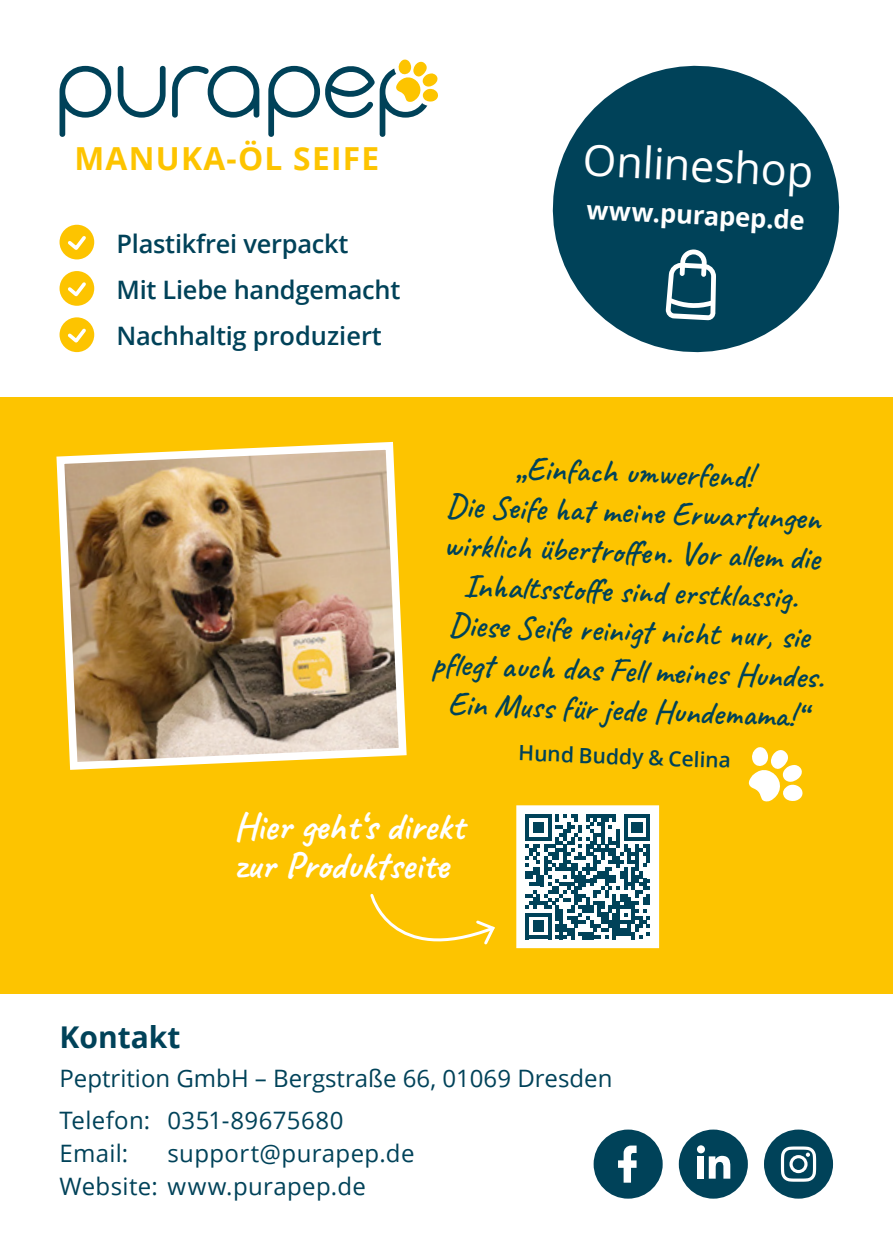
<style>
.page{position:relative;width:893px;height:1259px;background:#fff}
.page>*{position:absolute;margin:0;border:0;box-sizing:border-box;transform-origin:0 0}
.t1{font:43.2px "Open Sans";color:#fff}
.t2{font:700 39px/39px "Caveat";color:#fff}
.t3{font:600 33px/39.6px "Caveat";color:#004259;text-align:center}
.t4{font:700 31.8px "Open Sans";letter-spacing:.04em;color:#fdc400}
.t5{font:700 30px "Open Sans";color:#004259}
.t6{font:600 25.5px/46.2px "Open Sans";letter-spacing:-.01em;color:#004259}
.t7{font:700 25.5px "Open Sans";color:#fff}
.t8{font:24px/42px "Open Sans";letter-spacing:.01em;color:#004259}
.t9{font:600 21px "Open Sans";color:#004259}
</style>
<div class="page">
<div style="left:0;top:397px;width:893px;height:596px;background:#fdc400"></div>
<svg style="left:552px;top:65px;width:288px;height:288px;fill:#004259"></svg>
<svg style="left:666px;top:249px;width:50px;height:71px"></svg>
<svg style="left:118px;top:66px;width:48px;height:52px"></svg>
<svg style="left:172px;top:66px;width:87px;height:52px"></svg>
<svg style="left:60px;top:66px;width:51px;height:71px"></svg>
<svg style="left:268px;top:59px;width:170px;height:78px"></svg>
<div style="left:60px;top:225px;width:34px;height:34px;background:#fdc400;border-radius:50%"></div>
<svg style="left:68px;top:236px;width:18px;height:14px"></svg>
<div style="left:60px;top:271px;width:34px;height:35px;background:#fdc400;border-radius:50%"></div>
<svg style="left:68px;top:282px;width:18px;height:15px"></svg>
<div style="left:60px;top:317px;width:34px;height:35px;background:#fdc400;border-radius:50%"></div>
<svg style="left:68px;top:328px;width:18px;height:15px"></svg>
<div style="left:764px;top:1129px;width:69px;height:69px;background:#004259;border-radius:50%"></div>
<svg style="left:781px;top:1146px;width:35px;height:35px"></svg>
<div style="left:594px;top:1129px;width:69px;height:69px;background:#004259;border-radius:50%"></div>
<svg style="left:618px;top:1145px;width:19px;height:37px"></svg>
<div style="left:679px;top:1129px;width:69px;height:69px;background:#004259;border-radius:50%"></div>
<svg style="left:709px;top:1155px;width:21px;height:23px"></svg>
<div style="left:697px;top:1145px;width:8px;height:8px;background:#fff;border-radius:50%"></div>
<div style="left:697px;top:1156px;width:7px;height:22px;background:#fff"></div>
<img style="left:56px;top:441px;width:351px;height:329px">
<svg style="left:516px;top:805px;width:144px;height:144px;background:#96b0b6"></svg>
<svg style="left:370px;top:893px;width:125px;height:52px"></svg>
<svg style="left:748px;top:747px;width:55px;height:54px"></svg>
<p class="t4" style="left:74px;top:136px;width:306px">MANUKA-ÖL SEIFE</p>
<p class="t6" style="left:117px;top:220px;width:285px">Plastikfrei verpackt<br>Mit Liebe handgemacht<br>Nachhaltig produziert</p>
<h1 class="t1" style="left:585px;top:130px;width:232px;rotate:3deg">Onlineshop</h1>
<p class="t7" style="left:587px;top:191px;width:220px;rotate:3deg">www.purapep.de</p>
<p class="t3" style="left:440px;top:445px;width:393px;rotate:2deg">„ Einfach umwerfend!<br>Die Seife hat meine Erwartungen wirklich übertroff en. Vor allem die<br>Inhaltsstoff e sind erstklassig.<br>Diese Seife reinigt nicht nur, sie<br>pfl egt auch das Fell meines Hundes.<br>Ein Muss für jede Hundemama! “</p>
<p class="t9" style="left:519px;top:738px;width:214px;rotate:2deg">Hund Buddy &amp; Celina</p>
<p class="t2" style="left:234px;top:807px;width:232px">Hier geht‘s direkt zur Produktseite</p>
<p class="t5" style="left:60px;top:1015px;width:122px">Kontakt</p>
<p class="t8" style="left:60px;top:1056px;width:554px">Peptrition GmbH – Bergstraße 66, 01069 Dresden<br>Telefon: 0351-89675680</p>
<p class="t8" style="left:60px;top:1131px;width:70px">Email:</p>
<p class="t8" style="left:60px;top:1135px;width:356px;line-height:33px;text-indent:108px">support@purapep.de<br>Website: www.purapep.de</p>
</div>
